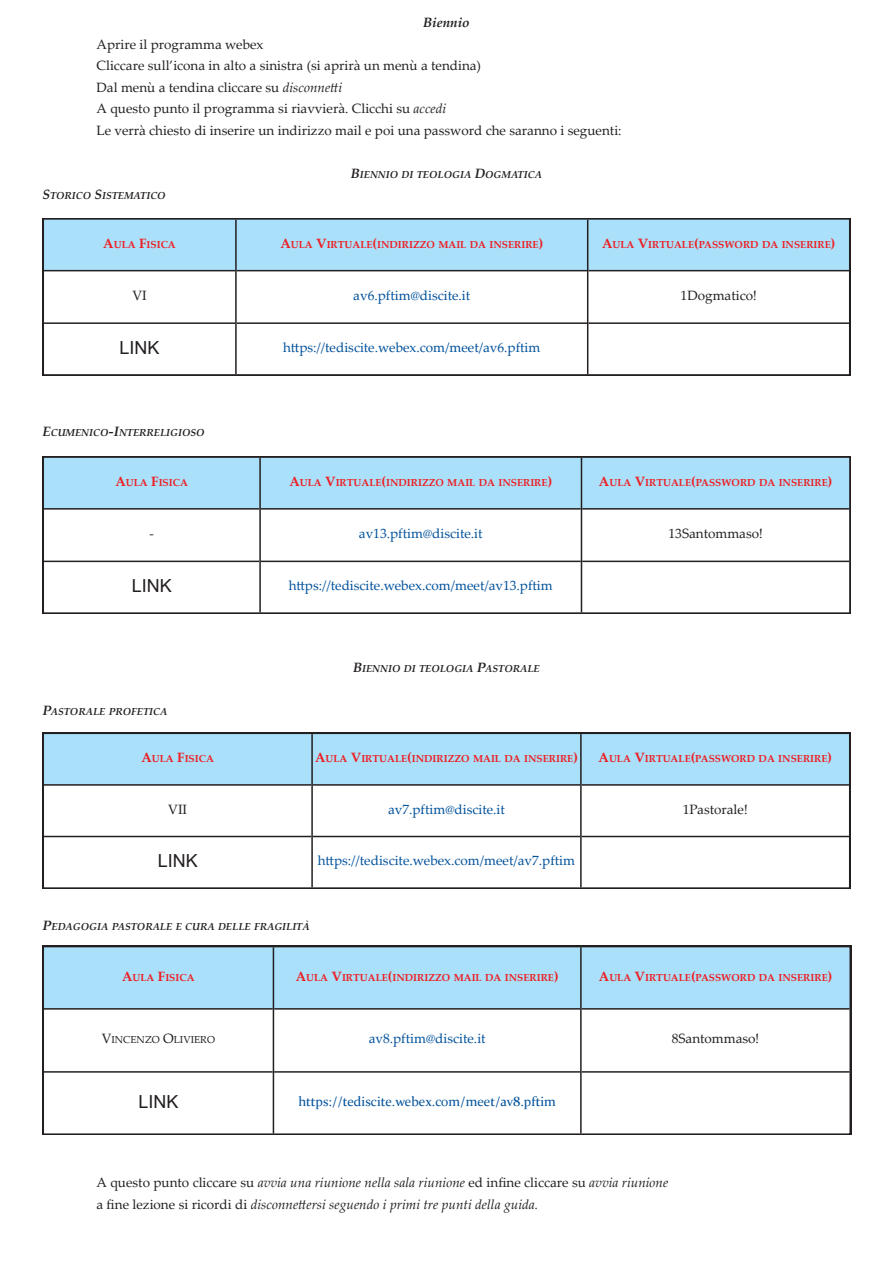
<style>
.page{position:relative;width:893px;height:1265px;background:#fff}
.page>*{position:absolute;margin:0;border:0;box-sizing:border-box;transform-origin:0 0}
.t1{font:18px "Arial";color:#231f20}
.t2{font:13.5px "Palatino Linotype";color:#231f20}
.t3{font:13.5px "Palatino Linotype";color:#01519b}
.t4{font:italic 13.5px "Palatino Linotype";color:#231f20}
.t5{font:13.5px "Constantia";color:#01519b}
.t6{font:italic 700 13.5px "Palatino Linotype";color:#231f20}
.t7{font:700 10.2px "Palatino Linotype";color:#ee1d23}
.t8{font:italic 700 10.2px "Palatino Linotype";color:#231f20}
.t9{font:10.2px "Palatino Linotype";color:#231f20}
.s1{font-style:italic}
.s2{font-size:13.5px}
.s3{font-style:normal}
</style>
<div class="page">
<svg style="left:43px;top:218px;width:807px;height:158px"></svg>
<hr style="left:235px;top:220px;width:2px;height:154px;background:#231f20">
<hr style="left:587px;top:220px;width:1px;height:154px;background:#231f20">
<hr style="left:44px;top:270px;width:191px;height:1px;background:#231f20">
<hr style="left:237px;top:270px;width:350px;height:1px;background:#231f20">
<hr style="left:588px;top:270px;width:261px;height:1px;background:#231f20">
<hr style="left:44px;top:322px;width:191px;height:2px;background:#231f20">
<hr style="left:237px;top:322px;width:350px;height:2px;background:#231f20">
<hr style="left:588px;top:322px;width:261px;height:2px;background:#231f20">
<svg style="left:43px;top:456px;width:808px;height:158px"></svg>
<hr style="left:259px;top:458px;width:2px;height:154px;background:#231f20">
<hr style="left:581px;top:458px;width:1px;height:154px;background:#231f20">
<hr style="left:44px;top:508px;width:215px;height:1px;background:#231f20">
<hr style="left:261px;top:508px;width:320px;height:1px;background:#231f20">
<hr style="left:582px;top:508px;width:267px;height:1px;background:#231f20">
<hr style="left:44px;top:560px;width:215px;height:2px;background:#231f20">
<hr style="left:261px;top:560px;width:320px;height:2px;background:#231f20">
<hr style="left:582px;top:560px;width:267px;height:2px;background:#231f20">
<svg style="left:43px;top:732px;width:807px;height:157px"></svg>
<hr style="left:311px;top:734px;width:2px;height:153px;background:#231f20">
<hr style="left:580px;top:734px;width:2px;height:153px;background:#231f20">
<hr style="left:44px;top:784px;width:267px;height:1px;background:#231f20">
<hr style="left:313px;top:784px;width:267px;height:1px;background:#231f20">
<hr style="left:582px;top:784px;width:267px;height:1px;background:#231f20">
<hr style="left:44px;top:835px;width:267px;height:2px;background:#231f20">
<hr style="left:313px;top:835px;width:267px;height:2px;background:#231f20">
<hr style="left:582px;top:835px;width:267px;height:2px;background:#231f20">
<svg style="left:43px;top:946px;width:808px;height:189px"></svg>
<hr style="left:273px;top:947px;width:1px;height:186px;background:#231f20">
<hr style="left:580px;top:947px;width:2px;height:186px;background:#231f20">
<hr style="left:44px;top:1008px;width:229px;height:1px;background:#231f20">
<hr style="left:274px;top:1008px;width:306px;height:1px;background:#231f20">
<hr style="left:582px;top:1008px;width:267px;height:1px;background:#231f20">
<hr style="left:44px;top:1071px;width:229px;height:1px;background:#231f20">
<hr style="left:274px;top:1071px;width:306px;height:1px;background:#231f20">
<hr style="left:582px;top:1071px;width:267px;height:1px;background:#231f20">
<p class="t6" style="left:423px;top:18px;width:48px">Biennio</p>
<p class="t2" style="left:97px;top:39px;width:169px">Aprire il programma webex</p>
<p class="t2" style="left:97px;top:61px;width:386px">Cliccare sull’icona in alto a sinistra (si aprirà un menù a tendina)</p>
<p class="t2" style="left:97px;top:82px;width:247px">Dal menù a tendina cliccare su <span class="s1">disconnetti</span></p>
<p class="t2" style="left:97px;top:104px;width:351px">A questo punto il programma si riavvierà. Clicchi su <span class="s1">accedi</span></p>
<p class="t2" style="left:97px;top:125px;width:527px">Le verrà chiesto di inserire un indirizzo mail e poi una password che saranno i seguenti:</p>
<p class="t8" style="left:351px;top:170px;width:193px"><span class="s2">B</span>IENNIO DI TEOLOGIA <span class="s2">D</span>OGMATICA</p>
<p class="t8" style="left:43px;top:192px;width:125px"><span class="s2">S</span>TORICO <span class="s2">S</span>ISTEMATICO</p>
<p class="t7" style="left:103px;top:240px;width:74px"><span class="s2">A</span>ULA <span class="s2">F</span>ISICA</p>
<p class="t7" style="left:280px;top:240px;width:264px"><span class="s2">A</span>ULA <span class="s2">V</span>IRTUALE<span class="s2">(</span>INDIRIZZO MAIL DA INSERIRE<span class="s2">)</span></p>
<p class="t7" style="left:602px;top:240px;width:235px"><span class="s2">A</span>ULA <span class="s2">V</span>IRTUALE<span class="s2">(</span>PASSWORD DA INSERIRE<span class="s2">)</span></p>
<p class="t2" style="left:132px;top:290px;width:16px">VI</p>
<p class="t3" style="left:353px;top:290px;width:118px">av6.pftim@discite.it</p>
<p class="t2" style="left:681px;top:290px;width:78px">1Dogmatico!</p>
<p class="t1" style="left:120px;top:337px;width:42px">LINK</p>
<p class="t3" style="left:283px;top:342px;width:259px">https://tediscite.webex.com/meet/av6.pftim</p>
<p class="t8" style="left:43px;top:428px;width:163px"><span class="s2">E</span>CUMENICO<span class="s2">-I</span>NTERRELIGIOSO</p>
<p class="t7" style="left:115px;top:478px;width:74px"><span class="s2">A</span>ULA <span class="s2">F</span>ISICA</p>
<p class="t7" style="left:289px;top:478px;width:264px"><span class="s2">A</span>ULA <span class="s2">V</span>IRTUALE<span class="s2">(</span>INDIRIZZO MAIL DA INSERIRE<span class="s2">)</span></p>
<p class="t7" style="left:599px;top:478px;width:235px"><span class="s2">A</span>ULA <span class="s2">V</span>IRTUALE<span class="s2">(</span>PASSWORD DA INSERIRE<span class="s2">)</span></p>
<p class="t2" style="left:149px;top:528px;width:6px">-</p>
<p class="t3" style="left:359px;top:528px;width:125px">av13.pftim@discite.it</p>
<p class="t2" style="left:668px;top:528px;width:96px">13Santommaso!</p>
<p class="t1" style="left:132px;top:575px;width:42px">LINK</p>
<p class="t3" style="left:289px;top:580px;width:266px">https://tediscite.webex.com/meet/av13.pftim</p>
<p class="t8" style="left:43px;top:707px;width:126px"><span class="s2">P</span>ASTORALE PROFETICA</p>
<p class="t8" style="left:353px;top:664px;width:188px"><span class="s2">B</span>IENNIO DI TEOLOGIA <span class="s2">P</span>ASTORALE</p>
<p class="t7" style="left:141px;top:754px;width:74px"><span class="s2">A</span>ULA <span class="s2">F</span>ISICA</p>
<p class="t7" style="left:315px;top:754px;width:264px"><span class="s2">A</span>ULA <span class="s2">V</span>IRTUALE<span class="s2">(</span>INDIRIZZO MAIL DA INSERIRE<span class="s2">)</span></p>
<p class="t7" style="left:599px;top:754px;width:235px"><span class="s2">A</span>ULA <span class="s2">V</span>IRTUALE<span class="s2">(</span>PASSWORD DA INSERIRE<span class="s2">)</span></p>
<p class="t2" style="left:168px;top:804px;width:20px">VII</p>
<p class="t3" style="left:388px;top:804px;width:118px">av7.pftim@discite.it</p>
<p class="t2" style="left:683px;top:804px;width:66px">1Pastorale!</p>
<p class="t1" style="left:158px;top:850px;width:42px">LINK</p>
<p class="t3" style="left:318px;top:855px;width:259px">https://tediscite.webex.com/meet/av7.pftim</p>
<p class="t8" style="left:43px;top:922px;width:269px"><span class="s2">P</span>EDAGOGIA PASTORALE E CURA DELLE FRAGILITÀ</p>
<p class="t7" style="left:122px;top:973px;width:74px"><span class="s2">A</span>ULA <span class="s2">F</span>ISICA</p>
<p class="t7" style="left:296px;top:973px;width:264px"><span class="s2">A</span>ULA <span class="s2">V</span>IRTUALE<span class="s2">(</span>INDIRIZZO MAIL DA INSERIRE<span class="s2">)</span></p>
<p class="t7" style="left:599px;top:973px;width:235px"><span class="s2">A</span>ULA <span class="s2">V</span>IRTUALE<span class="s2">(</span>PASSWORD DA INSERIRE<span class="s2">)</span></p>
<p class="t9" style="left:102px;top:1036px;width:115px"><span class="s2">V</span>INCENZO <span class="s2">O</span>LIVIERO</p>
<p class="t3" style="left:369px;top:1033px;width:118px">av8.pftim@discite.it</p>
<p class="t2" style="left:672px;top:1033px;width:89px">8Santommaso!</p>
<p class="t1" style="left:138px;top:1091px;width:42px">LINK</p>
<p class="t5" style="left:298px;top:1096px;width:259px">https://tediscite.webex.com/meet/av8.pftim</p>
<p class="t4" style="left:97px;top:1177px;width:573px"><span class="s3">A questo punto cliccare su</span> avvia una riunione nella sala riunione <span class="s3">ed infine cliccare su</span> avvia riunione</p>
<p class="t4" style="left:97px;top:1199px;width:443px"><span class="s3">a fine lezione si ricordi di</span> disconnettersi seguendo i primi tre punti della guida.</p>
</div>
